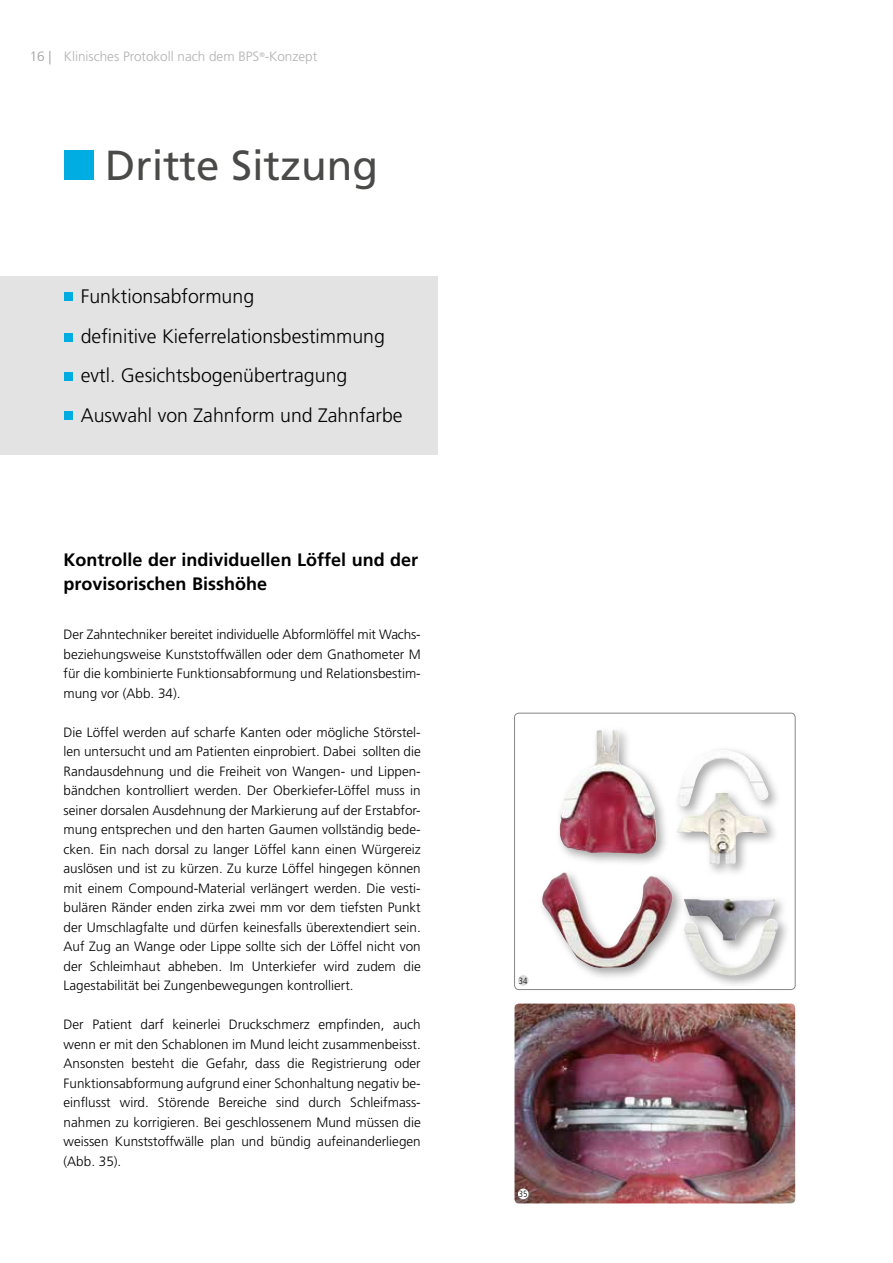
<style>
.page{position:relative;width:893px;height:1263px;background:#fff}
.page>*{position:absolute;margin:0;border:0;box-sizing:border-box;transform-origin:0 0}
.t1{font:42px "Frutiger";color:#4a4a49}
.t2{font:300 19.5px/39.8px "Frutiger";color:#000}
.t3{font:700 18px/24px "Frutiger";color:#000}
.t4{font:300 13.5px/19.5px "Frutiger";color:#000;text-align:justify}
.t5{font:300 13.5px "Frutiger";color:#b3b2b2}
.t6{font:300 condensed 9px "Frutiger";color:#000}
.s1{color:#9d9d9c}
</style>
<div class="page">
<div style="left:0;top:276px;width:438px;height:179px;background:#e3e3e3"></div>
<div style="left:64px;top:151px;width:30px;height:29px;background:#00ade3"></div>
<div style="left:64px;top:292px;width:8px;height:9px;background:#00ade3"></div>
<div style="left:64px;top:333px;width:8px;height:8px;background:#00ade3"></div>
<div style="left:64px;top:373px;width:8px;height:8px;background:#00ade3"></div>
<div style="left:64px;top:411px;width:8px;height:9px;background:#00ade3"></div>
<div style="left:537px;top:725px;width:255px;height:264px;background:#000;opacity:.36"></div>
<img style="left:542px;top:729px;width:228px;height:240px">
<div style="left:514px;top:713px;width:281px;height:277px;border:1px solid #878787;border-radius:4px"></div>
<img style="left:514px;top:1003px;width:281px;height:200px">
<div style="left:518px;top:975px;width:11px;height:11px;background:#dadada;border-radius:50%"></div>
<div style="left:518px;top:1188px;width:11px;height:11px;background:#fff;border-radius:50%"></div>
<p class="t5" style="left:30px;top:49px;width:289px"><span class="s1">16 |</span> Klinisches Protokoll nach dem BPS<sup>®</sup>-Konzept</p>
<h1 class="t1" style="left:105px;top:141px;width:275px">Dritte Sitzung</h1>
<h2 class="t2" style="left:81px;top:276px;width:323px">Funktionsabformung<br>definitive Kieferrelationsbestimmung evtl. Gesichtsbogenübertragung Auswahl von Zahnform und Zahnfarbe</h2>
<h3 class="t3" style="left:64px;top:548px;width:356px">Kontrolle der individuellen Löffel und der provisorischen Bisshöhe</h3>
<p class="t4" style="left:64px;top:625px;width:359px">Der Zahntechniker bereitet individuelle Abformlöffel mit Wachs&shy;beziehungsweise Kunststoffwällen oder dem Gnathometer M für die kombinierte Funktionsabformung und Relationsbestim&shy;mung vor (Abb. 34).</p>
<p class="t4" style="left:64px;top:722px;width:359px">Die Löffel werden auf scharfe Kanten oder mögliche Störstel&shy;len untersucht und am Patienten einprobiert. Dabei sollten die Randausdehnung und die Freiheit von Wangen- und Lippen&shy;bändchen kontrolliert werden. Der Oberkiefer-Löffel muss in seiner dorsalen Ausdehnung der Markierung auf der Erstabfor&shy;mung entsprechen und den harten Gaumen vollständig bede&shy;cken. Ein nach dorsal zu langer Löffel kann einen Würgereiz auslösen und ist zu kürzen. Zu kurze Löffel hingegen können mit einem Compound-Material verlängert werden. Die vesti&shy;bulären Ränder enden zirka zwei mm vor dem tiefsten Punkt der Umschlagfalte und dürfen keinesfalls überextendiert sein.<br>Auf Zug an Wange oder Lippe sollte sich der Löffel nicht von der Schleimhaut abheben. Im Unterkiefer wird zudem die Lagestabilität bei Zungenbewegungen kontrolliert.</p>
<p class="t4" style="left:64px;top:1015px;width:359px">Der Patient darf keinerlei Druckschmerz empfinden, auch wenn er mit den Schablonen im Mund leicht zusammenbeisst.<br>Ansonsten besteht die Gefahr, dass die Registrierung oder Funktionsabformung aufgrund einer Schonhaltung negativ be&shy;einflusst wird. Störende Bereiche sind durch Schleifmass&shy;nahmen zu korrigieren. Bei geschlossenem Mund müssen die weissen Kunststoffwälle plan und bündig aufeinanderliegen (Abb. 35).</p>
<p class="t6" style="left:519px;top:975px;width:10px">34</p>
<p class="t6" style="left:519px;top:1189px;width:10px">35</p>
</div>
